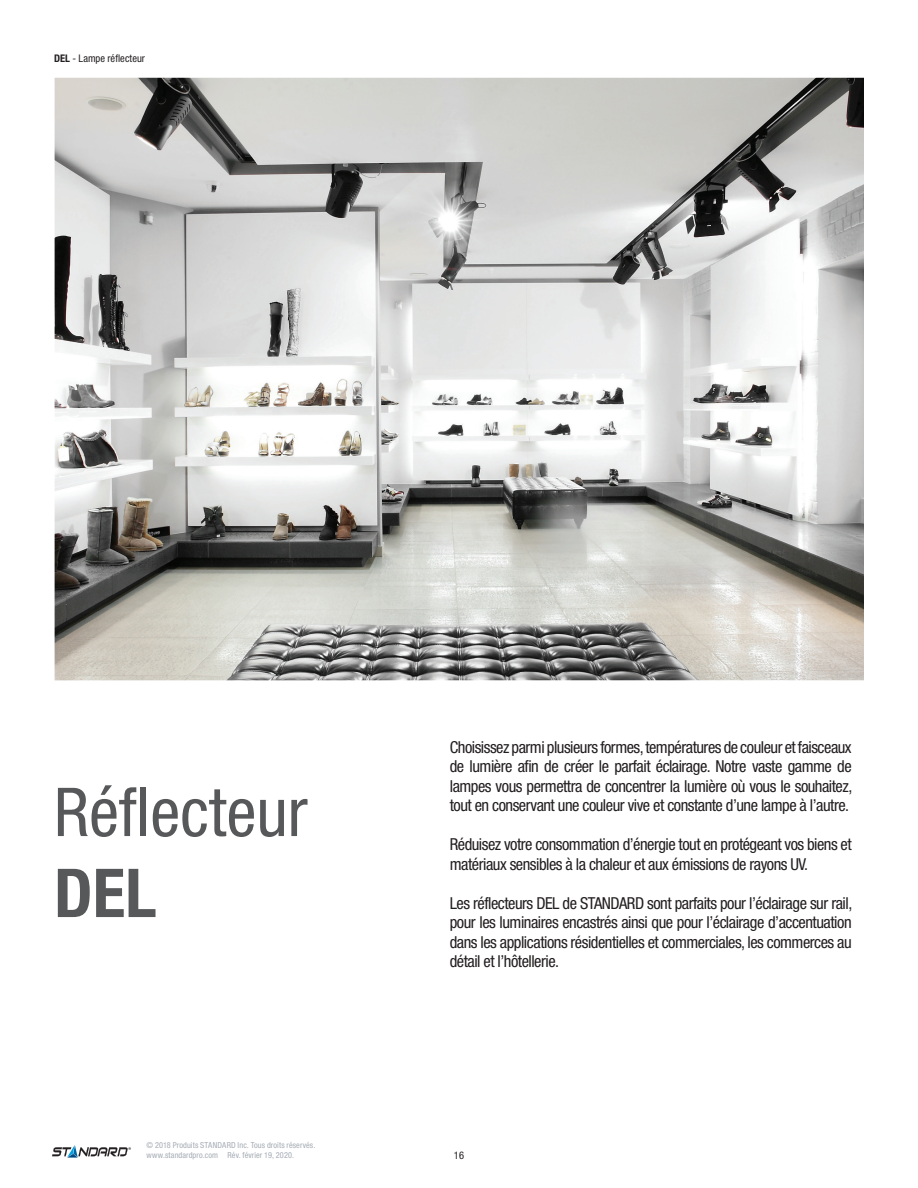
<style>
.page{position:relative;width:918px;height:1188px;background:#fff}
.page>*{position:absolute;margin:0;border:0;box-sizing:border-box;transform-origin:0 0}
.title_cover_page_lef{font:condensed 67.5px "Helvetica Neue";color:#57585a}
.title_cover_page_lef-2{font:700 condensed 67.5px "Helvetica Neue";color:#57585a}
.t1{font:condensed 16.5px/19.5px "Helvetica Neue";letter-spacing:-.03em;color:#231f20;text-align:justify}
.t2{font:condensed 10.5px "Helvetica Neue";letter-spacing:.005em;color:#231f20}
.t3{font:condensed 8.25px/9.9px "Helvetica Neue";letter-spacing:.015em;color:#a5acb4}
.s1{font-weight:700}
</style>
<div class="page">
<svg style="left:52px;top:1145px;width:79px;height:13px"></svg>
<img style="left:55px;top:78px;width:809px;height:602px">
<p class="t2" style="left:54px;top:52px;width:93px"><span class="s1">DEL</span> - Lampe réflecteur</p>
<p class="title_cover_page_lef" style="left:54px;top:773px;width:255px">Réflecteur</p>
<p class="title_cover_page_lef-2" style="left:54px;top:852px;width:104px">DEL</p>
<p class="t3" style="left:147px;top:1140px;width:170px">© 2018 Produits STANDARD Inc. Tous droits réservés. www.standardpro.com Rév. février 19, 2020.</p>
<p class="t1" style="left:450px;top:737px;width:404px">Choisissez parmi plusieurs formes, températures de couleur et faisceaux de lumière afin de créer le parfait éclairage. Notre vaste gamme de lampes vous permettra de concentrer la lumière où vous le souhaitez, tout en conservant une couleur vive et constante d’une lampe à l’autre.</p>
<p class="t1" style="left:450px;top:834px;width:403px">Réduisez votre consommation d’énergie tout en protégeant vos biens et matériaux sensibles à la chaleur et aux émissions de rayons UV.</p>
<p class="t1" style="left:450px;top:893px;width:404px">Les réflecteurs DEL de STANDARD sont parfaits pour l’éclairage sur rail, pour les luminaires encastrés ainsi que pour l’éclairage d’accentuation dans les applications résidentielles et commerciales, les commerces au détail et l’hôtellerie.</p>
<p class="t2" style="left:454px;top:1149px;width:12px">16</p>
</div>
